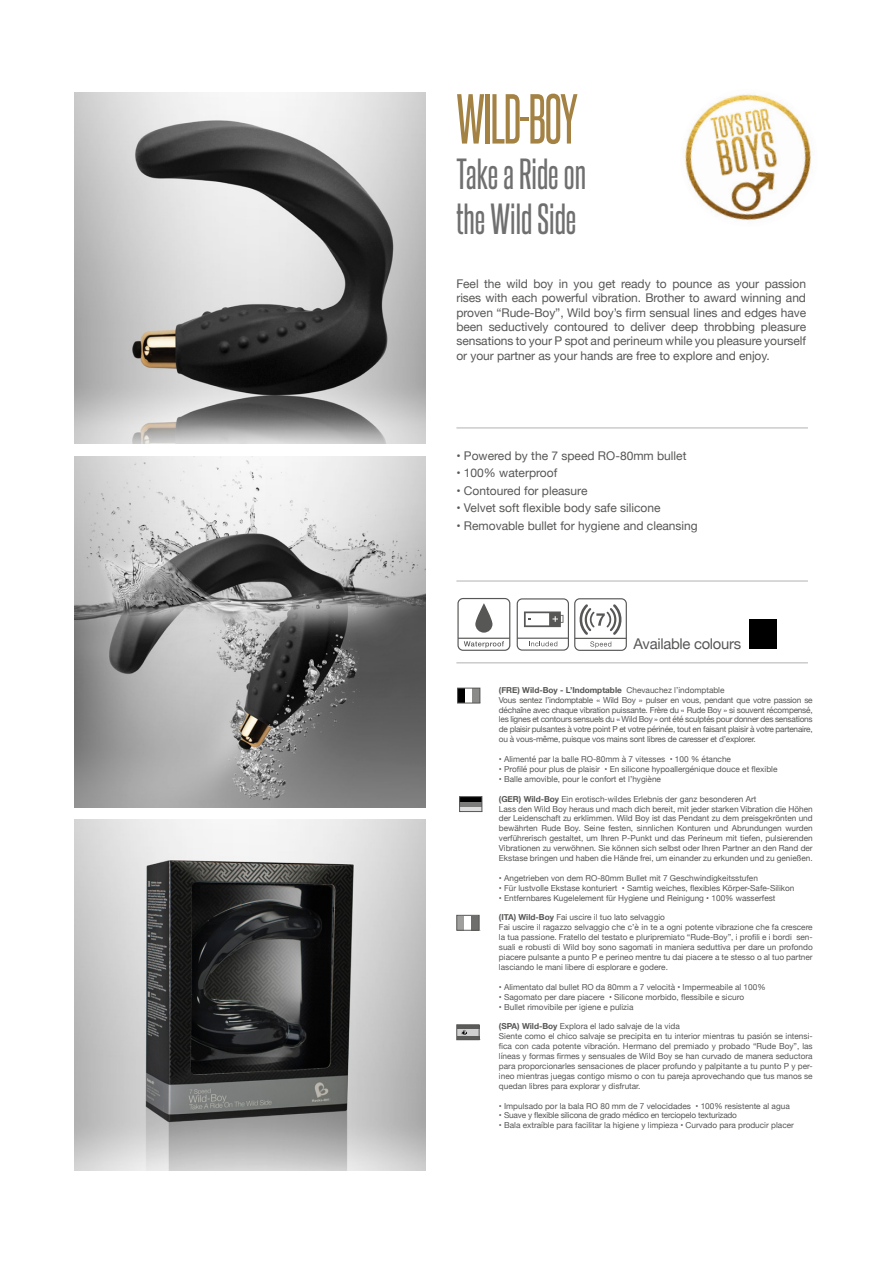
<style>
.page{position:relative;width:893px;height:1263px;background:#fff}
.page>*{position:absolute;margin:0;border:0;box-sizing:border-box;transform-origin:0 0}
.t1{font:60px "Steelfish Rg";letter-spacing:-.025em;color:#a38244;scale:.9 1}
.t2{font:37.5px/45px "Steelfish Rg";color:#706f6f}
.t3{font:14.85px "Helvetica Neue";letter-spacing:-.02em;color:#575756}
.t4{font:12px/14.4px "Helvetica Neue";color:#575756;text-align:justify}
.t5{font:8.25px/9.9px "Helvetica Neue";color:#575756}
.t6{font:8.25px/9.9px "Helvetica Neue";letter-spacing:-.025em;color:#575756}
.s1{font-weight:700}
</style>
<div class="page">
<div style="left:458px;top:688px;width:7px;height:15px;background:#000"></div>
<div style="left:472px;top:688px;width:8px;height:15px;background:#8b8b8a"></div>
<div style="left:457px;top:688px;width:23px;height:15px;border:1px solid #575756"></div>
<div style="left:460px;top:806px;width:22px;height:5px;background:#dedede"></div>
<div style="left:460px;top:801px;width:22px;height:5px;background:#7c7c7b"></div>
<hr style="left:460px;top:797px;width:22px;height:4px;background:#000">
<div style="left:459px;top:796px;width:23px;height:16px;border:1px solid #575756"></div>
<div style="left:457px;top:915px;width:7px;height:15px;background:#9f9f9e"></div>
<div style="left:472px;top:915px;width:7px;height:15px;background:#6e6e6d"></div>
<div style="left:456px;top:915px;width:23px;height:16px;border:1px solid #575756"></div>
<svg style="left:458px;top:1026px;width:19px;height:12px"></svg>
<div style="left:456px;top:1024px;width:23px;height:16px;border:1px solid #575756"></div>
<hr style="left:456px;top:581px;width:352px;height:1px;background:#b3b2b2">
<hr style="left:456px;top:662px;width:352px;height:1px;background:#b3b2b2">
<hr style="left:456px;top:428px;width:352px;height:1px;background:#b3b2b2">
<img style="left:74px;top:820px;width:351px;height:351px">
<img style="left:74px;top:456px;width:351px;height:351px">
<img style="left:74px;top:92px;width:351px;height:351px">
<div style="left:749px;top:620px;width:28px;height:29px;background:#000"></div>
<svg style="left:516px;top:598px;width:111px;height:53px"></svg>
<div style="left:457px;top:598px;width:53px;height:53px;border:1px solid #575756;border-radius:5px"></div>
<svg style="left:475px;top:603px;width:17px;height:30px"></svg>
<hr style="left:458px;top:638px;width:52px;height:1px;background:#575756">
<svg style="left:464px;top:641px;width:40px;height:7px"></svg>
<img style="left:680px;top:89px;width:137px;height:138px;border-radius:69px">
<h1 class="t1" style="left:456px;top:82px;width:137px">WILD-BOY</h1>
<h2 class="t2" style="left:456px;top:150px;width:131px">Take a Ride on the Wild Side</h2>
<p class="t4" style="left:456px;top:277px;width:351px">Feel the wild boy in you get ready to pounce as your passion rises with each powerful vibration. Brother to award winning and proven “Rude-Boy”, Wild boy’s firm sensual lines and edges have been seductively contoured to deliver deep throbbing pleasure sensations to your P spot and perineum while you pleasure yourself or your partner as your hands are free to explore and enjoy.</p>
<h3 class="t4" style="left:456px;top:449px;width:232px">• Powered by the 7 speed RO-80mm bullet</h3>
<h3 class="t4" style="left:456px;top:466px;width:102px">• 100% waterproof</h3>
<h3 class="t4" style="left:456px;top:484px;width:133px">• Contoured for pleasure</h3>
<h3 class="t4" style="left:456px;top:501px;width:206px">• Velvet soft flexible body safe silicone</h3>
<h3 class="t4" style="left:456px;top:519px;width:243px">• Removable bullet for hygiene and cleansing</h3>
<h3 class="t3" style="left:634px;top:633px;width:109px">Available colours</h3>
<p class="t6" style="left:499px;top:685px;width:315px"><span class="s1">(FRE) Wild-Boy - L’Indomptable</span> Chevauchez l’indomptable<br>Vous sentez l’indomptable « Wild Boy » pulser en vous, pendant que votre passion se déchaîne avec chaque vibration puissante. Frère du « Rude Boy » si souvent récompensé, les lignes et contours sensuels du « Wild Boy » ont été sculptés pour donner des sensations de plaisir pulsantes à votre point P et votre périnée, tout en faisant plaisir à votre partenaire, ou à vous-même, puisque vos mains sont libres de caresser et d’explorer.</p>
<p class="t5" style="left:499px;top:755px;width:234px">• Alimenté par la balle RO-80mm à 7 vitesses • 100 % étanche</p>
<p class="t5" style="left:499px;top:764px;width:280px">• Profilé pour plus de plaisir • En silicone hypoallergénique douce et flexible</p>
<p class="t5" style="left:499px;top:774px;width:164px">• Balle amovible, pour le confort et l’hygiène</p>
<p class="t5" style="left:499px;top:794px;width:315px"><span class="s1">(GER) Wild-Boy</span> Ein erotisch-wildes Erlebnis der ganz besonderen Art<br>Lass den Wild Boy heraus und mach dich bereit, mit jeder starken Vibration die Höhen der Leidenschaft zu erklimmen. Wild Boy ist das Pendant zu dem preisgekrönten und bewährten Rude Boy. Seine festen, sinnlichen Konturen und Abrundungen wurden verführerisch gestaltet, um Ihren P-Punkt und das Perineum mit tiefen, pulsierenden Vibrationen zu verwöhnen. Sie können sich selbst oder Ihren Partner an den Rand der Ekstase bringen und haben die Hände frei, um einander zu erkunden und zu genießen.</p>
<p class="t5" style="left:499px;top:873px;width:261px">• Angetrieben von dem RO-80mm Bullet mit 7 Geschwindigkeitsstufen</p>
<p class="t5" style="left:499px;top:883px;width:297px">• Für lustvolle Ekstase konturiert • Samtig weiches, flexibles Körper-Safe-Silikon</p>
<p class="t5" style="left:499px;top:893px;width:278px">• Entfernbares Kugelelement für Hygiene und Reinigung • 100% wasserfest</p>
<p class="t5" style="left:499px;top:913px;width:315px"><span class="s1">(ITA) Wild-Boy</span> Fai uscire il tuo lato selvaggio<br>Fai uscire il ragazzo selvaggio che c’è in te a ogni potente vibrazione che fa crescere la tua passione. Fratello del testato e pluripremiato “Rude-Boy”, i profili e i bordi sen&shy;suali e robusti di Wild boy sono sagomati in maniera seduttiva per dare un profondo piacere pulsante a punto P e perineo mentre tu dai piacere a te stesso o al tuo partner lasciando le mani libere di esplorare e godere.</p>
<p class="t5" style="left:499px;top:982px;width:268px">• Alimentato dal bullet RO da 80mm a 7 velocità • Impermeabile al 100%</p>
<p class="t5" style="left:499px;top:992px;width:247px">• Sagomato per dare piacere • Silicone morbido, flessibile e sicuro</p>
<p class="t5" style="left:499px;top:1002px;width:136px">• Bullet rimovibile per igiene e pulizia</p>
<p class="t5" style="left:499px;top:1022px;width:315px"><span class="s1">(SPA) Wild-Boy</span> Explora el lado salvaje de la vida<br>Siente como el chico salvaje se precipita en tu interior mientras tu pasión se intensi&shy;fica con cada potente vibración. Hermano del premiado y probado “Rude Boy”, las líneas y formas firmes y sensuales de Wild Boy se han curvado de manera seductora para proporcionarles sensaciones de placer profundo y palpitante a tu punto P y per&shy;ineo mientras juegas contigo mismo o con tu pareja aprovechando que tus manos se quedan libres para explorar y disfrutar.</p>
<p class="t5" style="left:499px;top:1101px;width:292px">• Impulsado por la bala RO 80 mm de 7 velocidades • 100% resistente al agua</p>
<p class="t6" style="left:499px;top:1111px;width:240px">• Suave y flexible silicona de grado médico en terciopelo texturizado</p>
<p class="t5" style="left:499px;top:1121px;width:296px">• Bala extraíble para facilitar la higiene y limpieza • Curvado para producir placer</p>
</div>
